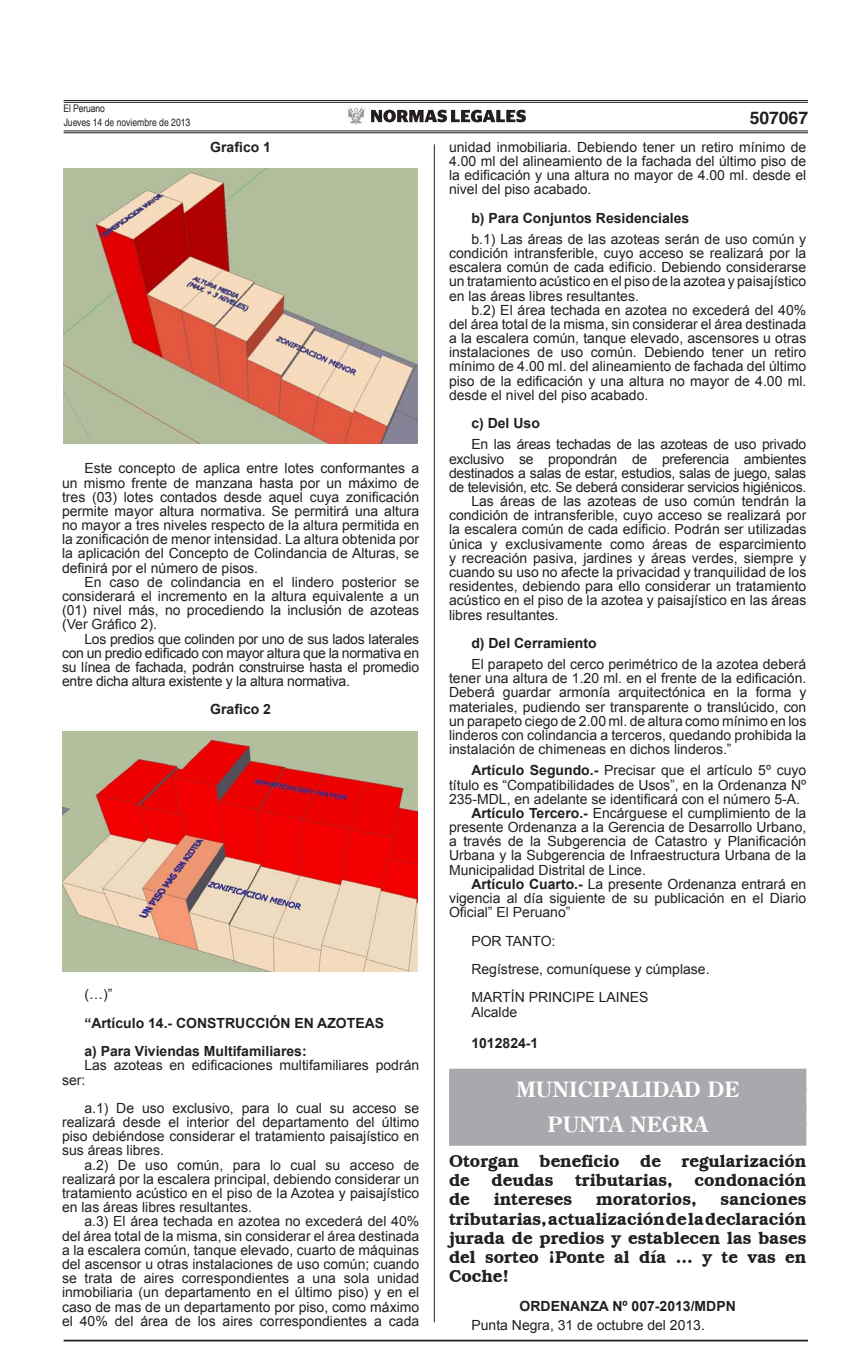
<style>
.page{position:relative;width:856px;height:1365px;background:#fff}
.page>*{position:absolute;margin:0;border:0;box-sizing:border-box;transform-origin:0 0}
.t1{font:700 21px/35px "Century Old Style Std";color:#fff;text-align:center}
.t2{font:600 17.5px/19.2px "Bookman IT Cby BT";color:#231f20;text-align:justify}
.t3{font:700 17.5px "Helvetica";color:#231f20}
.t4{font:14px/14.2px "Arial";color:#231f20;text-align:justify}
.t5{font:14px "Arial";letter-spacing:-.02em;color:#231f20}
.t6{font:700 14px/28.3px "Arial";color:#231f20}
.t7{font:condensed 10.5px "Helvetica";color:#231f20}
.t8{font:10.5px "Arial Narrow";letter-spacing:-.015em;color:#231f20}
.s1{font-weight:700}
</style>
<div class="page">
<hr style="left:64px;top:100px;width:744px;height:1px;background:#231f20">
<hr style="left:64px;top:102px;width:744px;height:1px;background:#231f20">
<hr style="left:64px;top:131px;width:744px;height:1px;background:#231f20">
<hr style="left:64px;top:132px;width:744px;height:1px;background:#231f20">
<hr style="left:434px;top:144px;width:1px;height:1178px;background:#231f20">
<hr style="left:64px;top:1339px;width:744px;height:2px;background:#231f20">
<svg style="left:371px;top:110px;width:155px;height:12px"></svg>
<img style="left:347px;top:106px;width:18px;height:18px">
<img style="left:64px;top:169px;width:353px;height:275px">
<img style="left:62px;top:731px;width:356px;height:240px">
<div style="left:449px;top:1068px;width:357px;height:23px;background:#a8a9ad"></div>
<div style="left:449px;top:1087px;width:357px;height:23px;background:#a8a9ad"></div>
<div style="left:449px;top:1103px;width:357px;height:23px;background:#a8a9ad"></div>
<div style="left:449px;top:1122px;width:357px;height:23px;background:#a8a9ad"></div>
<p class="t8" style="left:64px;top:101px;width:43px">El Peruano</p>
<p class="t7" style="left:64px;top:117px;width:128px">Jueves 14 de noviembre de 2013</p>
<p class="t3" style="left:749px;top:107px;width:60px">507067</p>
<p class="t6" style="left:210px;top:133px;width:62px">Grafico 1</p>
<p class="t4" style="left:449px;top:140px;width:359px">unidad inmobiliaria. Debiendo tener un retiro mínimo de 4.00 ml del alineamiento de la fachada del último piso de la edificación y una altura no mayor de 4.00 ml. desde el nivel del piso acabado.</p>
<p class="t6" style="left:471px;top:204px;width:219px">b) Para Conjuntos Residenciales</p>
<p class="t4" style="left:449px;top:232px;width:359px;text-indent:22px">b.1) Las áreas de las azoteas serán de uso común y condición intransferible, cuyo acceso se realizará por la escalera común de cada edificio. Debiendo considerarse un tratamiento acústico en el piso de la azotea y paisajístico en las áreas libres resultantes.</p>
<p class="t4" style="left:449px;top:303px;width:359px;text-indent:22px">b.2) El área techada en azotea no excederá del 40% del área total de la misma, sin considerar el área destinada a la escalera común, tanque elevado, ascensores u otras instalaciones de uso común. Debiendo tener un retiro mínimo de 4.00 ml. del alineamiento de fachada del último piso de la edificación y una altura no mayor de 4.00 ml. desde el nivel del piso acabado.</p>
<p class="t6" style="left:471px;top:409px;width:70px">c) Del Uso</p>
<p class="t5" style="left:471px;top:435px;width:336px">En las áreas techadas de las azoteas de uso privado</p>
<p class="t5" style="left:449px;top:449px;width:359px">exclusivo se propondrán de preferencia ambientes</p>
<p class="t5" style="left:449px;top:463px;width:359px">destinados a salas de estar, estudios, salas de juego, salas</p>
<p class="t5" style="left:449px;top:478px;width:359px">de televisión, etc. Se deberá considerar servicios higiénicos.</p>
<p class="t4" style="left:471px;top:494px;width:336px">Las áreas de las azoteas de uso común tendrán la</p>
<p class="t4" style="left:449px;top:508px;width:359px">condición de intransferible, cuyo acceso se realizará por</p>
<p class="t4" style="left:449px;top:522px;width:359px">la escalera común de cada edificio. Podrán ser utilizadas</p>
<p class="t4" style="left:449px;top:536px;width:359px">única y exclusivamente como áreas de esparcimiento</p>
<p class="t4" style="left:449px;top:551px;width:359px">y recreación pasiva, jardines y áreas verdes, siempre y</p>
<p class="t4" style="left:449px;top:565px;width:359px">cuando su uso no afecte la privacidad y tranquilidad de los</p>
<p class="t4" style="left:449px;top:579px;width:359px">residentes, debiendo para ello considerar un tratamiento</p>
<p class="t4" style="left:449px;top:593px;width:359px">acústico en el piso de la azotea y paisajístico en las áreas</p>
<p class="t4" style="left:449px;top:607px;width:111px">libres resultantes.</p>
<p class="t6" style="left:471px;top:629px;width:127px">d) Del Cerramiento</p>
<p class="t4" style="left:449px;top:657px;width:359px;text-indent:22px">El parapeto del cerco perimétrico de la azotea deberá tener una altura de 1.20 ml. en el frente de la edificación.<br>Deberá guardar armonía arquitectónica en la forma y materiales, pudiendo ser transparente o translúcido, con un parapeto ciego de 2.00 ml. de altura como mínimo en los linderos con colindancia a terceros, quedando prohibida la instalación de chimeneas en dichos linderos.”</p>
<p class="t4" style="left:471px;top:763px;width:336px"><span class="s1">Artículo Segundo.-</span> Precisar que el artículo 5º cuyo</p>
<p class="t4" style="left:449px;top:777px;width:359px">título es “Compatibilidades de Usos”, en la Ordenanza Nº</p>
<p class="t4" style="left:449px;top:791px;width:352px">235-MDL, en adelante se identificará con el número 5-A.</p>
<p class="t4" style="left:471px;top:806px;width:336px"><span class="s1">Artículo Tercero.-</span> Encárguese el cumplimiento de la</p>
<p class="t4" style="left:449px;top:820px;width:359px">presente Ordenanza a la Gerencia de Desarrollo Urbano,</p>
<p class="t4" style="left:449px;top:834px;width:359px">a través de la Subgerencia de Catastro y Planificación</p>
<p class="t4" style="left:449px;top:848px;width:359px">Urbana y la Subgerencia de Infraestructura Urbana de la</p>
<p class="t4" style="left:449px;top:862px;width:198px">Municipalidad Distrital de Lince.</p>
<p class="t4" style="left:471px;top:876px;width:336px"><span class="s1">Artículo Cuarto.-</span> La presente Ordenanza entrará en</p>
<p class="t4" style="left:449px;top:891px;width:359px">vigencia al día siguiente de su publicación en el Diario</p>
<p class="t4" style="left:449px;top:905px;width:123px">Oficial” El Peruano”</p>
<p class="t4" style="left:471px;top:926px;width:240px;line-height:28.3px;text-align:left">POR TANTO:<br>Regístrese, comuníquese y cúmplase.<br>MARTÍN PRINCIPE LAINES</p>
<p class="t4" style="left:471px;top:1004px;width:47px">Alcalde</p>
<p class="t6" style="left:471px;top:1028px;width:68px">1012824-1</p>
<h1 class="t1" style="left:516px;top:1070px;width:225px">MUNICIPALIDAD DE<br>PUNTA NEGRA</h1>
<p class="t2" style="left:449px;top:1151px;width:359px">Otorgan beneficio de regularización de deudas tributarias, condonación de</p>
<p class="t4" style="left:62px;top:461px;width:359px;text-indent:22px">Este concepto de aplica entre lotes conformantes a un mismo frente de manzana hasta por un máximo de tres (03) lotes contados desde aquel cuya zonificación permite mayor altura normativa. Se permitirá una altura no mayor a tres niveles respecto de la altura permitida en la zonificación de menor intensidad. La altura obtenida por la aplicación del Concepto de Colindancia de Alturas, se definirá por el número de pisos.</p>
<p class="t4" style="left:62px;top:575px;width:359px;text-indent:22px">En caso de colindancia en el lindero posterior se considerará el incremento en la altura equivalente a un (01) nivel más, no procediendo la inclusión de azoteas (Ver Gráfico 2).</p>
<p class="t4" style="left:62px;top:631px;width:359px;text-indent:22px">Los predios que colinden por uno de sus lados laterales con un predio edificado con mayor altura que la normativa en su línea de fachada, podrán construirse hasta el promedio entre dicha altura existente y la altura normativa.</p>
<p class="t6" style="left:210px;top:695px;width:62px">Grafico 2</p>
<p class="t4" style="left:84px;top:987px;width:29px">(…)”</p>
<p class="t6" style="left:84px;top:1009px;width:301px">“Artículo 14.- CONSTRUCCIÓN EN AZOTEAS a) Para Viviendas Multifamiliares:</p>
<p class="t4" style="left:62px;top:1058px;width:359px;text-indent:22px">Las azoteas en edificaciones multifamiliares podrán ser:</p>
<p class="t4" style="left:62px;top:1100px;width:359px;text-indent:22px">a.1) De uso exclusivo, para lo cual su acceso se realizará desde el interior del departamento del último piso debiéndose considerar el tratamiento paisajístico en sus áreas libres.</p>
<p class="t4" style="left:62px;top:1157px;width:359px;text-indent:22px">a.2) De uso común, para lo cual su acceso de realizará por la escalera principal, debiendo considerar un tratamiento acústico en el piso de la Azotea y paisajístico en las áreas libres resultantes.</p>
<p class="t4" style="left:62px;top:1214px;width:359px;text-indent:22px">a.3) El área techada en azotea no excederá del 40% del área total de la misma, sin considerar el área destinada a la escalera común, tanque elevado, cuarto de máquinas del ascensor u otras instalaciones de uso común; cuando se trata de aires correspondientes a una sola unidad inmobiliaria (un departamento en el último piso) y en el caso de mas de un departamento por piso, como máximo el 40% del área de los aires correspondientes a cada</p>
<p class="t2" style="left:449px;top:1189px;width:359px;text-indent:271px">sanciones tributarias, actualización de la declaración jurada de predios y establecen las bases del sorteo ¡Ponte al día ... y te vas en Coche!</p>
<p class="t6" style="left:519px;top:1291px;width:218px">ORDENANZA Nº 007-2013/MDPN</p>
<p class="t4" style="left:471px;top:1317px;width:235px">Punta Negra, 31 de octubre del 2013.</p>
<p class="t2" style="left:494px;top:1189px;width:80px">intereses</p>
<p class="t2" style="left:596px;top:1189px;width:102px">moratorios,</p>
</div>
